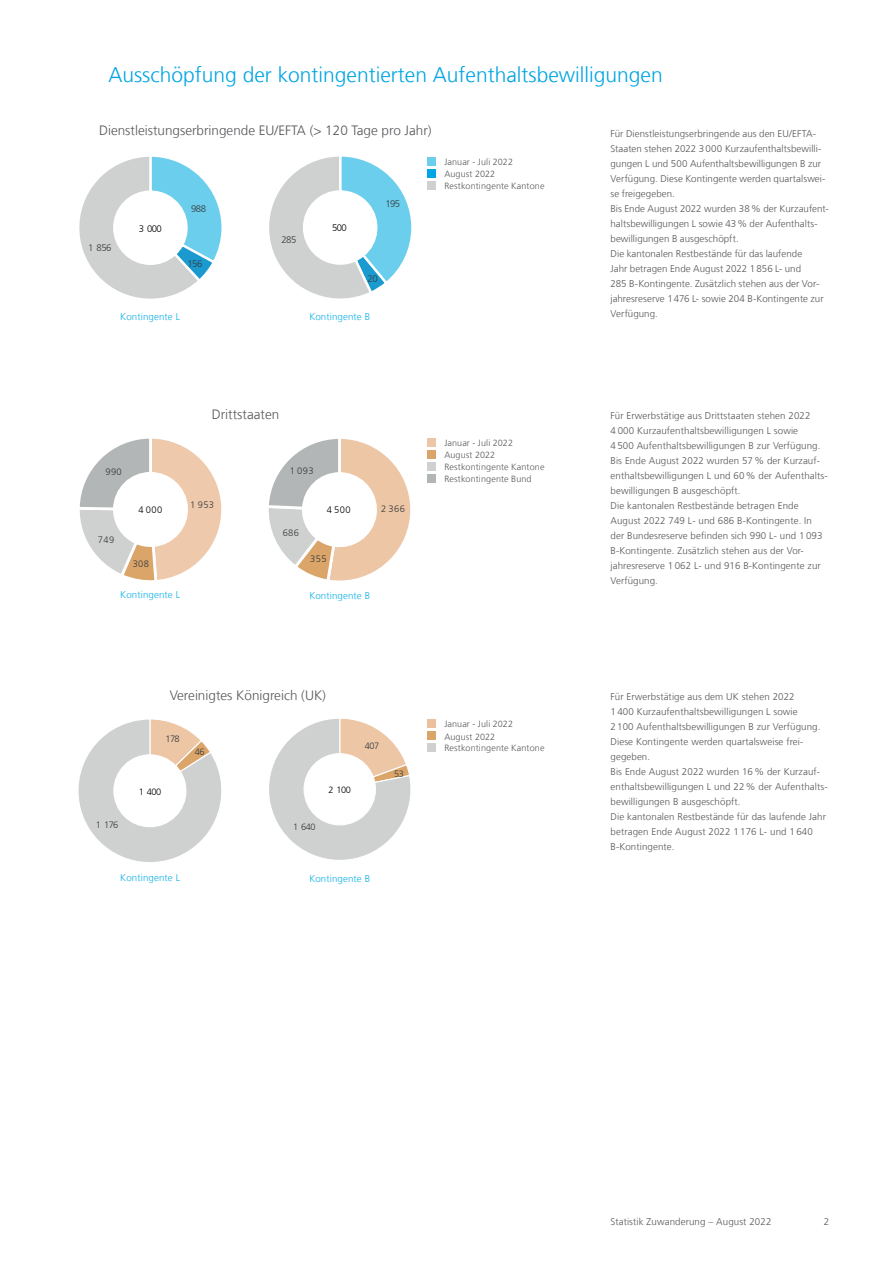
<style>
.page{position:relative;width:893px;height:1263px;background:#fff}
.page>*{position:absolute;margin:0;border:0;box-sizing:border-box;transform-origin:0 0}
.Titel_Grafik{font:300 21px "Frutiger LT Com";color:#00a5e3}
.Untertitel{font:300 13.5px "Frutiger LT Com";color:#57585a}
.Lauftext{font:300 9.75px/15px "Frutiger LT Com";letter-spacing:.01em;color:#57585a}
.Lauftext-2{font:300 9.75px "Frutiger LT Com";letter-spacing:.01em;color:#13b1e8}
.t1{font:300 9.45px "Frutiger LT Com";letter-spacing:-.055em;color:#36393c}
.t2{font:300 9.45px "Frutiger LT Com";letter-spacing:-.055em;color:#000001}
.t3{font:300 9.3px "Frutiger LT Com";letter-spacing:.045em;color:#36393c}
.t4{font:300 9.3px "Frutiger LT Com";letter-spacing:.045em;color:#000001}
.t5{font:300 9.15px "Frutiger LT Com";letter-spacing:-.055em;color:#36393c}
.t6{font:300 9.15px "Frutiger LT Com";color:#000001}
.Untertitel_03{font:300 9px "Frutiger LT Com";letter-spacing:.015em;color:#57585a}
</style>
<div class="page">
<svg style="left:79px;top:438px;width:143px;height:143px"></svg>
<svg style="left:268px;top:439px;width:143px;height:142px"></svg>
<svg style="left:79px;top:156px;width:143px;height:143px"></svg>
<svg style="left:269px;top:156px;width:143px;height:143px"></svg>
<svg style="left:78px;top:719px;width:144px;height:143px"></svg>
<svg style="left:269px;top:718px;width:142px;height:142px"></svg>
<div style="left:427px;top:438px;width:9px;height:8px;background:#edc6a6"></div>
<div style="left:427px;top:450px;width:9px;height:8px;background:#dba56a"></div>
<div style="left:427px;top:462px;width:9px;height:8px;background:#cfd1d0"></div>
<div style="left:427px;top:474px;width:9px;height:8px;background:#b2b6b6"></div>
<div style="left:427px;top:719px;width:9px;height:9px;background:#ecc09d"></div>
<div style="left:427px;top:731px;width:9px;height:9px;background:#dba56a"></div>
<div style="left:427px;top:743px;width:9px;height:9px;background:#cfd1d0"></div>
<div style="left:427px;top:157px;width:9px;height:8px;background:#6aceec"></div>
<div style="left:427px;top:169px;width:9px;height:8px;background:#00a5e3"></div>
<div style="left:427px;top:181px;width:9px;height:8px;background:#cfd1d0"></div>
<p class="Titel_Grafik" style="left:108px;top:62px;width:556px">Ausschöpfung der kontingentierten Aufenthaltsbewilligungen</p>
<p class="Untertitel" style="left:99px;top:122px;width:334px">Dienstleistungserbringende EU/EFTA (&gt; 120 Tage pro Jahr)</p>
<p class="t1" style="left:88px;top:242px;width:25px">1 856</p>
<p class="t2" style="left:139px;top:223px;width:25px">3 000</p>
<p class="t1" style="left:191px;top:203px;width:16px">988</p>
<p class="t1" style="left:188px;top:258px;width:16px">156</p>
<p class="t1" style="left:282px;top:234px;width:16px">285</p>
<p class="t2" style="left:332px;top:223px;width:16px">500</p>
<p class="t1" style="left:385px;top:198px;width:16px">195</p>
<p class="t1" style="left:368px;top:273px;width:12px">20</p>
<p class="Lauftext-2" style="left:120px;top:311px;width:61px">Kontingente L</p>
<p class="Lauftext-2" style="left:309px;top:311px;width:62px">Kontingente B</p>
<p class="Untertitel_03" style="left:444px;top:157px;width:70px">Januar - Juli 2022</p>
<p class="Untertitel_03" style="left:444px;top:169px;width:52px">August 2022</p>
<p class="Untertitel_03" style="left:444px;top:181px;width:102px">Restkontingente Kantone</p>
<p class="Untertitel" style="left:212px;top:407px;width:69px">Drittstaaten</p>
<p class="t3" style="left:105px;top:466px;width:18px">990</p>
<p class="t3" style="left:98px;top:534px;width:18px">749</p>
<p class="t3" style="left:290px;top:466px;width:25px">1 093</p>
<p class="t3" style="left:190px;top:499px;width:25px">1 953</p>
<p class="t4" style="left:138px;top:505px;width:25px">4 000</p>
<p class="t3" style="left:381px;top:503px;width:25px">2 366</p>
<p class="t4" style="left:327px;top:505px;width:25px">4 500</p>
<p class="t3" style="left:133px;top:558px;width:18px">308</p>
<p class="t3" style="left:283px;top:528px;width:18px">686</p>
<p class="t3" style="left:310px;top:553px;width:18px">355</p>
<p class="Lauftext-2" style="left:120px;top:589px;width:61px">Kontingente L</p>
<p class="Lauftext-2" style="left:309px;top:590px;width:62px">Kontingente B</p>
<p class="Untertitel_03" style="left:444px;top:438px;width:70px">Januar - Juli 2022</p>
<p class="Untertitel_03" style="left:444px;top:450px;width:52px">August 2022</p>
<p class="Untertitel_03" style="left:444px;top:462px;width:102px">Restkontingente Kantone</p>
<p class="Untertitel_03" style="left:444px;top:474px;width:89px">Restkontingente Bund</p>
<p class="t3" style="left:96px;top:819px;width:24px">1 176</p>
<p class="Untertitel" style="left:170px;top:688px;width:158px">Vereinigtes Königreich (UK)</p>
<p class="t3" style="left:165px;top:733px;width:16px">178</p>
<p class="t4" style="left:139px;top:786px;width:24px">1 400</p>
<p class="t3" style="left:195px;top:747px;width:11px">46</p>
<p class="t5" style="left:293px;top:821px;width:24px">1 640</p>
<p class="t6" style="left:329px;top:784px;width:24px">2 100</p>
<p class="t5" style="left:365px;top:741px;width:16px">407</p>
<p class="t5" style="left:394px;top:768px;width:11px">53</p>
<p class="Lauftext-2" style="left:120px;top:872px;width:61px">Kontingente L</p>
<p class="Lauftext-2" style="left:309px;top:873px;width:62px">Kontingente B</p>
<p class="Untertitel_03" style="left:444px;top:719px;width:70px">Januar - Juli 2022</p>
<p class="Untertitel_03" style="left:444px;top:731px;width:52px">August 2022</p>
<p class="Untertitel_03" style="left:444px;top:743px;width:102px">Restkontingente Kantone</p>
<p class="Lauftext" style="left:610px;top:127px;width:216px">Für Dienstleistungserbringende aus den EU/EFTA-Staaten stehen 2022 3 000 Kurzaufenthaltsbewilli&shy;gungen L und 500 Aufenthaltsbewilligungen B zur Verfügung. Diese Kontingente werden quartalswei&shy;se freigegeben.</p>
<p class="Lauftext" style="left:610px;top:202px;width:220px">Bis Ende August 2022 wurden 38% der Kurzaufent&shy;haltsbewilligungen L sowie 43 % der Aufenthalts&shy;bewilligungen B ausgeschöpft.</p>
<p class="Lauftext" style="left:610px;top:247px;width:215px">Die kantonalen Restbestände für das laufende<br>Jahr betragen Ende August 2022 1856 L- und<br>285 B-Kontingente. Zusätzlich stehen aus der Vor&shy;jahresreserve 1 476 L- sowie 204 B-Kontingente zur Verfügung.</p>
<p class="Lauftext" style="left:610px;top:409px;width:201px">Für Erwerbstätige aus Drittstaaten stehen 2022<br>4 000 Kurzaufenthaltsbewilligungen L sowie</p>
<p class="Lauftext" style="left:610px;top:439px;width:211px">4 500 Aufenthaltsbewilligungen B zur Verfügung.</p>
<p class="Lauftext" style="left:610px;top:454px;width:219px">Bis Ende August 2022 wurden 57 % der Kurzauf&shy;enthaltsbewilligungen L und 60 % der Aufenthalts&shy;bewilligungen B ausgeschöpft.</p>
<p class="Lauftext" style="left:610px;top:499px;width:213px">Die kantonalen Restbestände betragen Ende August 2022 749 L- und 686 B-Kontingente. In der Bundesreserve befinden sich 990 L- und 1 093<br>B-Kontingente. Zusätzlich stehen aus der Vor&shy;jahresreserve 1 062 L- und 916 B-Kontingente zur Verfügung.</p>
<p class="Lauftext" style="left:610px;top:689px;width:186px">Für Erwerbstätige aus dem UK stehen 2022</p>
<p class="Lauftext" style="left:610px;top:704px;width:189px">1 400 Kurzaufenthaltsbewilligungen L sowie</p>
<p class="Lauftext" style="left:610px;top:719px;width:211px">2 100 Aufenthaltsbewilligungen B zur Verfügung.<br>Diese Kontingente werden quartalsweise frei&shy;gegeben.</p>
<p class="Lauftext" style="left:610px;top:764px;width:219px">Bis Ende August 2022 wurden 16% der Kurzauf&shy;enthaltsbewilligungen L und 22 % der Aufenthalts&shy;bewilligungen B ausgeschöpft.</p>
<p class="Lauftext" style="left:610px;top:809px;width:217px">Die kantonalen Restbestände für das laufende Jahr betragen Ende August 2022 1 176 L- und 1 640<br>B-Kontingente.</p>
<p class="Lauftext" style="left:610px;top:1215px;width:162px">Statistik Zuwanderung – August 2022</p>
<p class="Lauftext" style="left:824px;top:1215px;width:7px">2</p>
</div>
